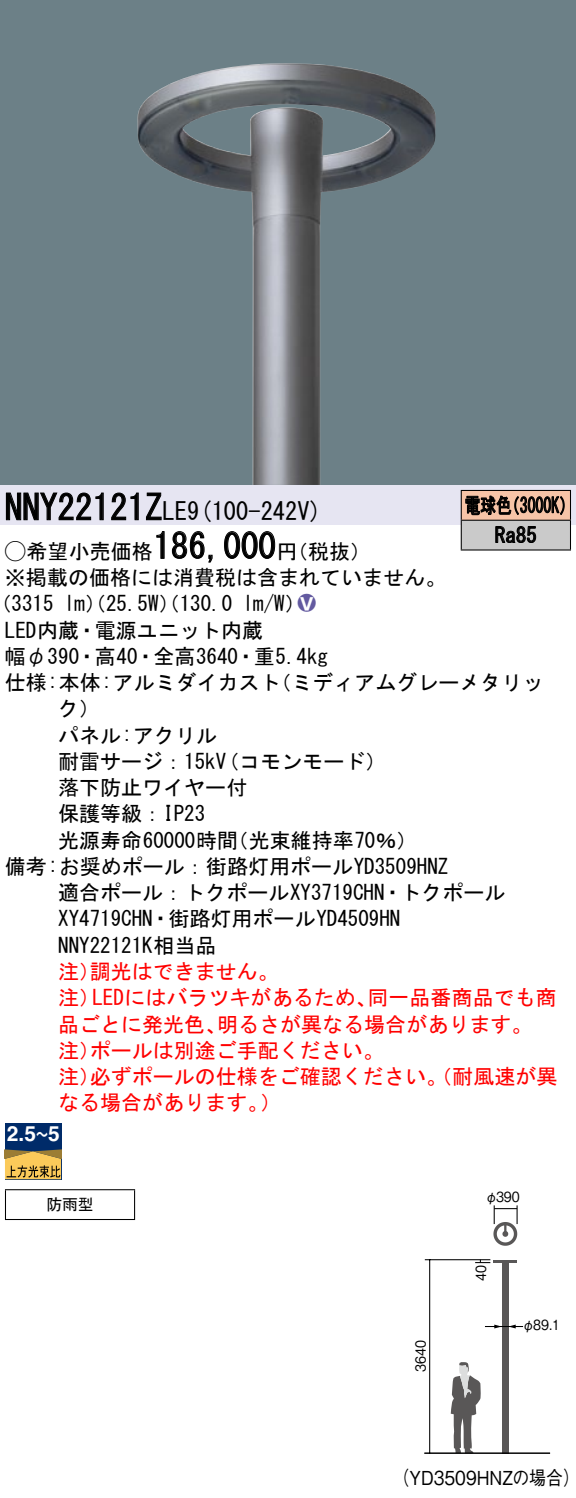
<style>
.page{position:relative;width:576px;height:1498px;background:#fff}
.page>*{position:absolute;margin:0;border:0;box-sizing:border-box;transform-origin:0 0}
.t1{font:35px "MS Gothic";color:#000}
.t2{font:24.5px "MS Gothic";color:#000}
.t3{font:21px/26.6px "MS Gothic";color:#000}
.t4{font:21px/26.2px "MS Gothic";color:#f00}
.t5{font:21px/29.8px "MS Gothic";color:#000;scale:.75 1}
.t6{font:700 21px "Helvetica";color:#fff}
.t7{font:21px "Ford Classification 1";color:#635aa0}
.t8{font:19.25px "Gothic BBB Pro Medium 90 pv RKSJ H";color:#000;scale:.88 1}
.t9{font:17.5px "Gothic MB101 Pro De Bold 90 pv RKSJ H";color:#fff;scale:.8 1}
.t10{font:15.75px "MS Gothic";color:#000}
.t11{font:14px "Gothic BBB Pro Medium 90 pv RKSJ H";color:#000;scale:.9 1}
.s1{font-size:35px}
.s2{font-family:"Ford Classification 1"}
.s3{color:#fff}
</style>
<div class="page">
<div style="left:0;top:0;width:575px;height:485px;background:#6c8087"></div>
<img style="left:137px;top:63px;width:298px;height:422px">
<div style="left:0;top:485px;width:575px;height:40px;background:#e6e5f2"></div>
<svg style="left:6px;top:492px;width:98px;height:28px"></svg>
<svg style="left:111px;top:492px;width:28px;height:28px"></svg>
<svg style="left:146px;top:492px;width:16px;height:28px"></svg>
<svg style="left:156px;top:531px;width:9px;height:28px"></svg>
<svg style="left:172px;top:531px;width:41px;height:32px"></svg>
<svg style="left:224px;top:531px;width:51px;height:28px"></svg>
<div style="left:5px;top:1123px;width:56px;height:56px;background:#002b69"></div>
<svg style="left:5px;top:1149px;width:56px;height:30px;background:#c29e4a"></svg>
<hr style="left:5px;top:1188px;width:130px;height:2px;background:#000">
<svg style="left:5px;top:1190px;width:1px;height:28px"></svg>
<svg style="left:134px;top:1190px;width:1px;height:28px"></svg>
<hr style="left:5px;top:1218px;width:130px;height:1px;background:#000">
<div style="left:461px;top:490px;width:109px;height:30px;background:#f7c4a7"></div>
<div style="left:461px;top:520px;width:109px;height:30px;background:#cacaca"></div>
<hr style="left:460px;top:490px;width:110px;height:1px;background:#000">
<hr style="left:569px;top:491px;width:2px;height:28px;background:#000">
<hr style="left:460px;top:519px;width:110px;height:2px;background:#000">
<hr style="left:569px;top:520px;width:2px;height:29px;background:#000">
<hr style="left:460px;top:549px;width:110px;height:1px;background:#000">
<svg style="left:460px;top:491px;width:104px;height:58px"></svg>
<svg style="left:450px;top:1362px;width:31px;height:90px"></svg>
<hr style="left:493px;top:1259px;width:24px;height:3px;background:#595757">
<div style="left:501px;top:1260px;width:7px;height:193px;background:#595757"></div>
<hr style="left:424px;top:1452px;width:126px;height:1px;background:#000">
<hr style="left:424px;top:1258px;width:66px;height:2px;background:#000">
<hr style="left:429px;top:1258px;width:1px;height:195px;background:#000">
<hr style="left:484px;top:1325px;width:39px;height:1px;background:#000">
<svg style="left:475px;top:1259px;width:15px;height:3px"></svg>
<svg style="left:493px;top:1205px;width:24px;height:40px"></svg>
<svg style="left:508px;top:1324px;width:7px;height:4px"></svg>
<svg style="left:494px;top:1324px;width:7px;height:4px"></svg>
<h1 class="t1" style="left:5px;top:490px;width:142px">NNY22121</h1>
<p class="t2" style="left:145px;top:499px;width:178px"><span class="s1">Z</span>LE (9 100-242 (V</p>
<p class="t5" style="left:494px;top:490px;width:57px;text-indent:-30px">電球色<br>Ra85</p>
<p class="t5" style="left:504px;top:490px;width:96px">（3000 (K</p>
<h1 class="t1" style="left:153px;top:528px;width:124px">186,000</h1>
<p class="t3" style="left:5px;top:537px;width:443px"><span class="s2">A</span>希望小売価格<br>※掲載の価格には消費税は含まれていません。</p>
<p class="t7" style="left:298px;top:592px;width:19px">2<span class="s3">8</span></p>
<p class="t3" style="left:276px;top:537px;width:96px">（円税抜(</p>
<p class="t3" style="left:243px;top:590px;width:64px">l m (W/</p>
<p class="t3" style="left:-9px;top:590px;width:65px">（3315</p>
<p class="t3" style="left:5px;top:616px;width:259px">LED内蔵・電源ユニット内蔵</p>
<p class="t3" style="left:5px;top:643px;width:324px">幅φ390・高40・全高3640・重5.4kg</p>
<p class="t3" style="left:270px;top:669px;width:275px">（ミディアムグレーメタリッ</p>
<p class="t3" style="left:64px;top:590px;width:169px">lm）（25.5 ）（W 130.0</p>
<p class="t3" style="left:5px;top:669px;width:277px">仕様:本体:アルミダイカスト</p>
<p class="t3" style="left:58px;top:695px;width:43px">ク(</p>
<p class="t3" style="left:58px;top:721px;width:160px">パネル:アクリル</p>
<p class="t3" style="left:218px;top:748px;width:169px">（コモンモード(</p>
<p class="t3" style="left:58px;top:748px;width:169px">耐雷サージ：15kV</p>
<p class="t3" style="left:58px;top:774px;width:190px">落下防止ワイヤー付</p>
<p class="t3" style="left:58px;top:800px;width:148px">保護等級：IP23</p>
<p class="t3" style="left:227px;top:826px;width:191px">（光束維持率70％(</p>
<p class="t3" style="left:58px;top:826px;width:181px">光源寿命60000時間</p>
<p class="t3" style="left:5px;top:853px;width:444px">備考:お奨めポール：街路灯用ポールYD3509HNZ</p>
<p class="t3" style="left:58px;top:879px;width:448px">適合ポール：トクポールXY3719CHN・トクポール</p>
<p class="t3" style="left:58px;top:905px;width:343px">XY4719CHN・街路灯用ポールYD4509HN</p>
<p class="t3" style="left:58px;top:931px;width:160px">NNY22121K相当品</p>
<p class="t4" style="left:90px;top:958px;width:190px">調光はできません。</p>
<p class="t4" style="left:58px;top:958px;width:43px">注）</p>
<p class="t4" style="left:92px;top:984px;width:286px">LEDにはバラツキがあるため、</p>
<p class="t4" style="left:367px;top:984px;width:190px">同一品番商品でも商</p>
<p class="t4" style="left:58px;top:984px;width:43px">注）</p>
<p class="t4" style="left:90px;top:1010px;width:295px;text-indent:-32px">品ごとに発光色、<br>ポールは別途ご手配ください。</p>
<p class="t4" style="left:217px;top:1010px;width:317px">明るさが異なる場合があります。</p>
<p class="t4" style="left:90px;top:1036px;width:469px;text-indent:-31px">注）<br>必ずポールの仕様をご確認ください。（耐風速が異</p>
<p class="t4" style="left:58px;top:1063px;width:43px">注）</p>
<p class="t4" style="left:58px;top:1089px;width:211px">なる場合があります。</p>
<p class="t4" style="left:260px;top:1089px;width:22px">(</p>
<p class="t6" style="left:7px;top:1116px;width:31px">2.5</p>
<p class="t6" style="left:48px;top:1116px;width:13px">5</p>
<p class="t9" style="left:35px;top:1119px;width:19px">~</p>
<p class="t10" style="left:46px;top:1196px;width:49px">防雨型</p>
<p class="t11" style="left:485px;top:1184px;width:40px">φ390</p>
<p class="t11" style="left:409px;top:1371px;width:37px;rotate:-90deg">3640</p>
<p class="t11" style="left:469px;top:1280px;width:19px;rotate:-90deg">40</p>
<p class="t11" style="left:522px;top:1313px;width:44px">φ89.1</p>
<p class="t8" style="left:392px;top:1461px;width:214px">（YD3509HNZの場合(</p>
</div>
